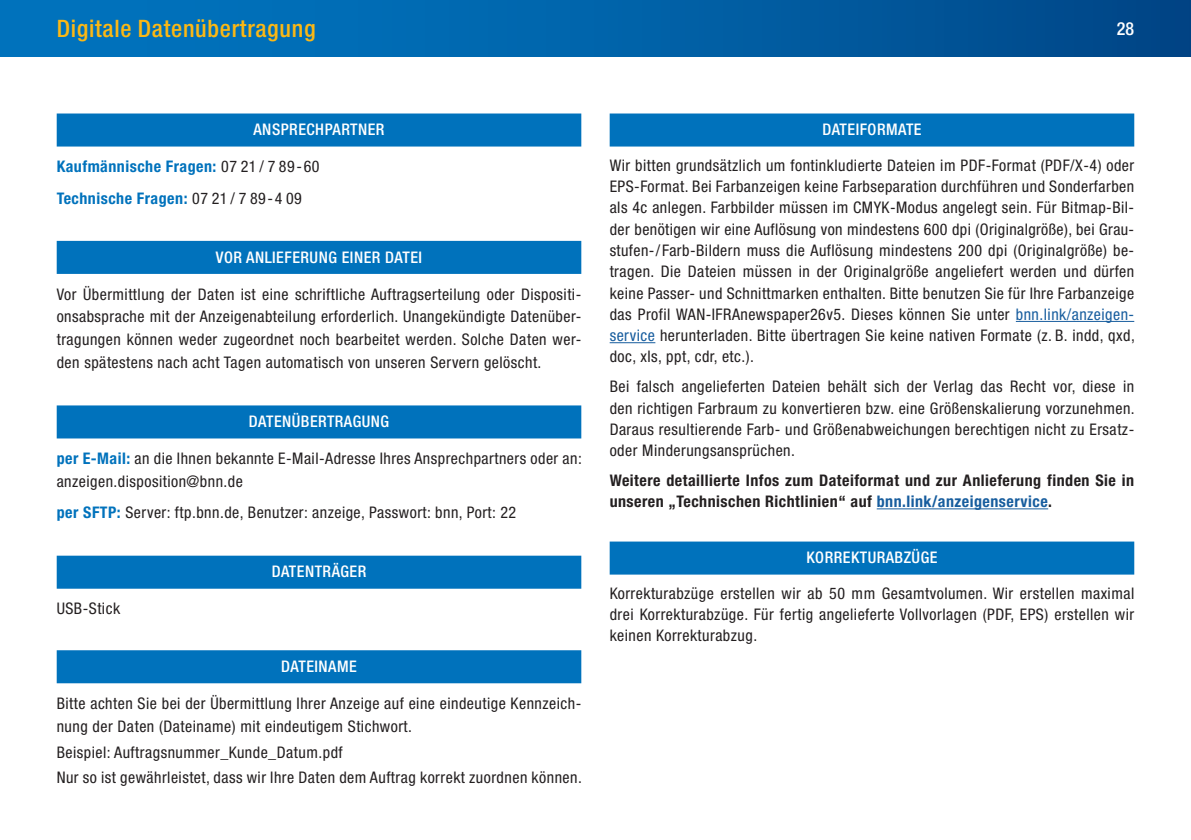
<style>
.page{position:relative;width:1191px;height:840px;background:#fff}
.page>*{position:absolute;margin:0;border:0;box-sizing:border-box;transform-origin:0 0}
.Titel_Kopf{font:500 condensed 24px "Helvetica Neue LT Std";letter-spacing:.03em;color:#fcb814}
.Seitenzahl{font:500 condensed 18px "Helvetica Neue LT Std";color:#fff}
.Grundtext_Linksbündi{font:condensed 16px/21.2px "Helvetica Neue LT Std";letter-spacing:.03em;color:#231f20;text-align:justify}
.Grundtext_Blocksatz{font:condensed 16px/22.8px "Helvetica Neue LT Std";letter-spacing:.03em;color:#231f20}
.Grundtext_Linksbündi-2{font:700 condensed 16px/21.2px "Helvetica Neue LT Std";letter-spacing:.03em;color:#231f20}
.Titel_Balken{font:500 condensed 16px "Helvetica Neue LT Std";letter-spacing:.03em;color:#fff}
.Grundtext_Linksbündi-3{font:700 condensed 16px "Helvetica Neue LT Std";letter-spacing:.03em;color:#0072bc}
.s1{font-weight:400;color:#231f20}
.s2{font-weight:700;color:#0072bc}
.s3{color:#175d9e}
</style>
<div class="page">
<div style="left:0;top:0;width:1191px;height:57px;background:linear-gradient(to right,#0079c4,#01498a)"></div>
<div style="left:609px;top:113px;width:525px;height:33px;background:#0072bc"></div>
<hr style="left:1015px;top:321px;width:119px;height:1px;background:#175d9e">
<hr style="left:609px;top:342px;width:46px;height:1px;background:#175d9e">
<hr style="left:876px;top:508px;width:172px;height:1px;background:#175d9e">
<div style="left:609px;top:541px;width:525px;height:33px;background:#0072bc"></div>
<div style="left:57px;top:113px;width:524px;height:33px;background:#0072bc"></div>
<div style="left:57px;top:241px;width:524px;height:33px;background:#0072bc"></div>
<div style="left:57px;top:405px;width:524px;height:33px;background:#0072bc"></div>
<div style="left:57px;top:555px;width:524px;height:33px;background:#0072bc"></div>
<div style="left:57px;top:650px;width:524px;height:33px;background:#0072bc"></div>
<p class="Titel_Kopf" style="left:57px;top:14px;width:260px">Digitale Datenübertragung</p>
<p class="Seitenzahl" style="left:1117px;top:18px;width:19px">28</p>
<p class="Titel_Balken" style="left:253px;top:120px;width:132px">ANSPRECHPARTNER</p>
<p class="Grundtext_Linksbündi-3" style="left:57px;top:157px;width:264px">Kaufmännische Fragen: <span class="s1">07 21 / 7 89-60</span></p>
<p class="Grundtext_Linksbündi-3" style="left:57px;top:188px;width:247px">Technische Fragen: <span class="s1">07 21 / 7 89-4 09</span></p>
<p class="Titel_Balken" style="left:216px;top:247px;width:208px">VOR ANLIEFERUNG EINER DATEI</p>
<p class="Grundtext_Linksbündi" style="left:57px;top:282px;width:526px;line-height:22.8px">Vor Übermittlung der Daten ist eine schriftliche Auftragserteilung oder Dispositi&shy;onsabsprache mit der Anzeigenabteilung erforderlich. Unangekündigte Datenüber&shy;tragungen können weder zugeordnet noch bearbeitet werden. Solche Daten wer&shy;den spätestens nach acht Tagen automatisch von unseren Servern gelöscht.</p>
<p class="Titel_Balken" style="left:249px;top:411px;width:142px">DATENÜBERTRAGUNG</p>
<p class="Grundtext_Blocksatz" style="left:57px;top:447px;width:527px"><span class="s2">per E-Mail:</span> an die Ihnen bekannte E-Mail-Adresse Ihres Ansprechpartners oder an: anzeigen.disposition@bnn.de</p>
<p class="Grundtext_Blocksatz" style="left:57px;top:501px;width:461px"><span class="s2">per SFTP:</span> Server: ftp.bnn.de, Benutzer: anzeige, Passwort: bnn, Port: 22</p>
<p class="Grundtext_Blocksatz" style="left:57px;top:597px;width:65px">USB-Stick</p>
<p class="Titel_Balken" style="left:272px;top:562px;width:96px">DATENTRÄGER</p>
<p class="Titel_Balken" style="left:281px;top:656px;width:77px">DATEINAME</p>
<p class="Grundtext_Linksbündi" style="left:57px;top:691px;width:526px;line-height:22.8px">Bitte achten Sie bei der Übermittlung Ihrer Anzeige auf eine eindeutige Kennzeich&shy;nung der Daten (Dateiname) mit eindeutigem Stichwort.</p>
<p class="Grundtext_Blocksatz" style="left:57px;top:740px;width:287px">Beispiel: Auftragsnummer_Kunde_Datum.pdf</p>
<p class="Grundtext_Linksbündi" style="left:57px;top:766px;width:526px">Nur so ist gewährleistet, dass wir Ihre Daten dem Auftrag korrekt zuordnen können.</p>
<p class="Titel_Balken" style="left:822px;top:120px;width:101px">DATEIFORMATE</p>
<p class="Grundtext_Linksbündi" style="left:609px;top:154px;width:527px">Wir bitten grundsätzlich um fontinkludierte Dateien im PDF-Format (PDF/X-4) oder EPS-Format. Bei Farbanzeigen keine Farbseparation durchführen und Sonderfarben als 4c anlegen. Farbbilder müssen im CMYK-Modus angelegt sein. Für Bitmap-Bil&shy;der benötigen wir eine Auflösung von mindestens 600 dpi (Originalgröße), bei Grau&shy;stufen- -/Farb-Bildern muss die Auflösung mindestens 200 dpi (Originalgröße) be&shy;tragen. Die Dateien müssen in der Originalgröße angeliefert werden und dürfen keine Passer- und Schnittmarken enthalten. Bitte benutzen Sie für Ihre Farbanzeige das Profil WAN-IFRAnewspaper26v5. Dieses können Sie unter <span class="s3">bnn.link/anzeigen&shy;service</span> herunterladen. Bitte übertragen Sie keine nativen Formate (z. B. indd, qxd, doc, xls, ppt, cdr, etc.).</p>
<p class="Grundtext_Linksbündi" style="left:609px;top:375px;width:526px">Bei falsch angelieferten Dateien behält sich der Verlag das Recht vor, diese in den richtigen Farbraum zu konvertieren bzw. eine Größenskalierung vorzunehmen.<br>Daraus resultierende Farb- und Größenabweichungen berechtigen nicht zu Ersatz&shy;oder Minderungsansprüchen.</p>
<p class="Grundtext_Linksbündi-2" style="left:609px;top:469px;width:526px">Weitere detaillierte Infos zum Dateiformat und zur Anlieferung finden Sie in unseren „Technischen Richtlinien“ auf <span class="s3">bnn.link/anzeigenservice</span>.</p>
<p class="Titel_Balken" style="left:806px;top:547px;width:132px">KORREKTURABZÜGE</p>
<p class="Grundtext_Linksbündi" style="left:609px;top:582px;width:526px">Korrekturabzüge erstellen wir ab 50 mm Gesamtvolumen. Wir erstellen maximal drei Korrekturabzüge. Für fertig angelieferte Vollvorlagen (PDF, EPS) erstellen wir keinen Korrekturabzug.</p>
</div>
